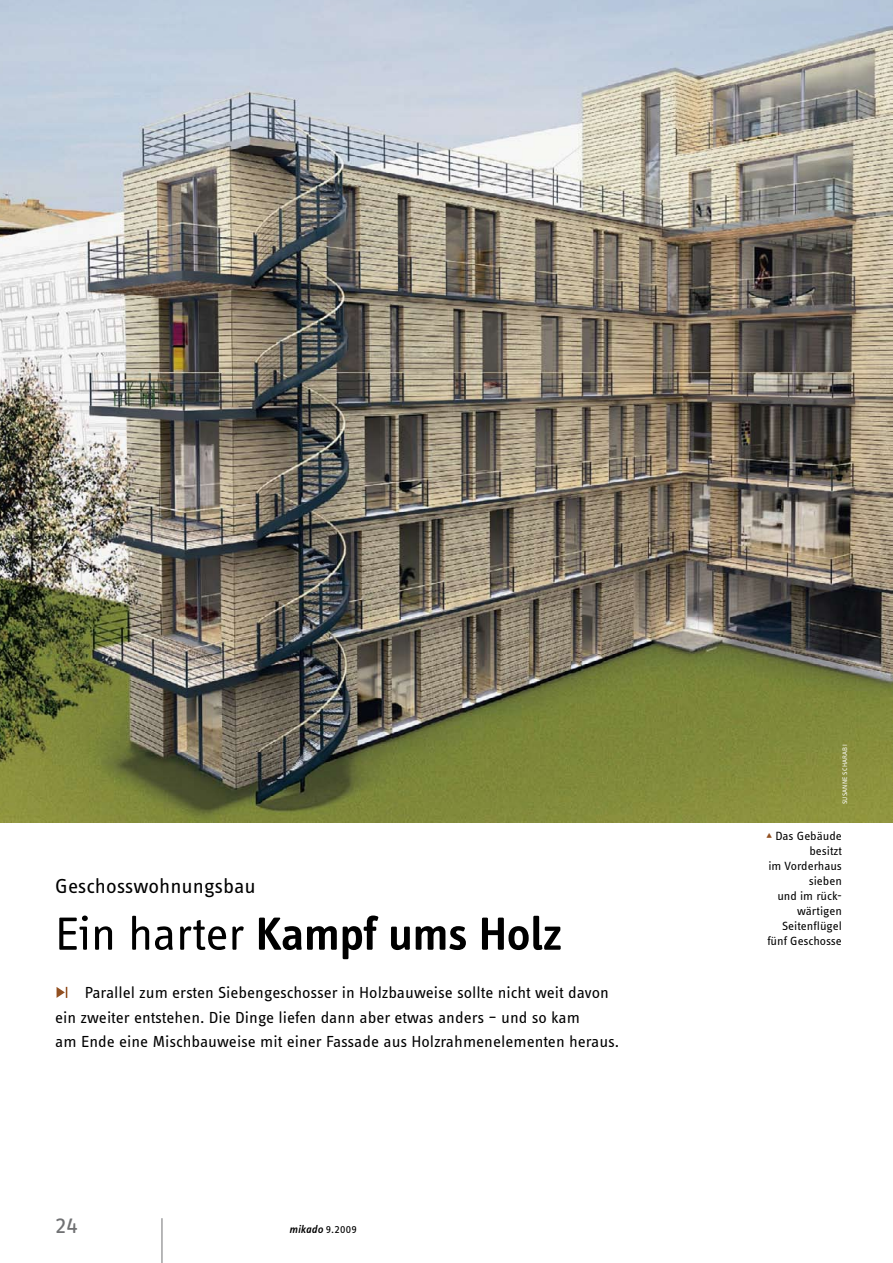
<style>
.page{position:relative;width:893px;height:1263px;background:#fff}
.page>*{position:absolute;margin:0;border:0;box-sizing:border-box;transform-origin:0 0}
.t1{font:600 48px "Info OT Disp";color:#000;scale:1.05 1}
.t2{font:24px "Info OT Text";color:#707173;scale:1.05 1}
.t3{font:21px "Info OT Text";letter-spacing:-.005em;color:#000;scale:1.05 1}
.t4{font:16.5px/24.8px "Info OT Text";color:#000;scale:1.05 1}
.t5{font:12.3px/15px "Info OT Text";color:#000;text-align:right;scale:1.05 1}
.t6{font:italic 500 11.4px "Info OT Text";letter-spacing:.01em;color:#000;scale:1.05 1}
.t7{font:6.75px "Info OT Text";color:#fff;scale:1.05 1}
.s1{font-weight:400}
.s2{font-weight:400;font-style:normal}
.s3{color:#925021}
</style>
<div class="page">
<hr style="left:162px;top:1218px;width:1px;height:45px;background:#707173">
<svg style="left:57px;top:987px;width:10px;height:11px"></svg>
<img style="left:0;top:0;width:893px;height:822px">
<p class="t3" style="left:55px;top:873px;width:192px">Geschosswohnungsbau</p>
<h1 class="t1" style="left:55px;top:904px;width:484px"><span class="s1">Ein harter</span> Kampf ums Holz</h1>
<p class="t4" style="left:55px;top:980px;width:539px;text-indent:29px">Parallel zum ersten Siebengeschosser in Holzbauweise sollte nicht weit davon ein zweiter entstehen. Die Dinge liefen dann aber etwas anders – und so kam<br>am Ende eine Mischbauweise mit einer Fassade aus Holzrahmenelementen heraus.</p>
<h2 class="t2" style="left:55px;top:1210px;width:23px">24</h2>
<p class="t6" style="left:289px;top:1222px;width:66px">mikado <span class="s2">9.2009</span></p>
<p class="t7" style="left:841px;top:804px;width:57px;rotate:-90deg">Susanne Scharabi</p>
<p class="t5" style="left:766px;top:828px;width:74px"><span class="s3">▴</span> Das Gebäude besitzt<br>im Vorderhaus sieben<br>und im rück&shy;wärtigen<br>Seitenflügel fünf Geschosse</p>
</div>
